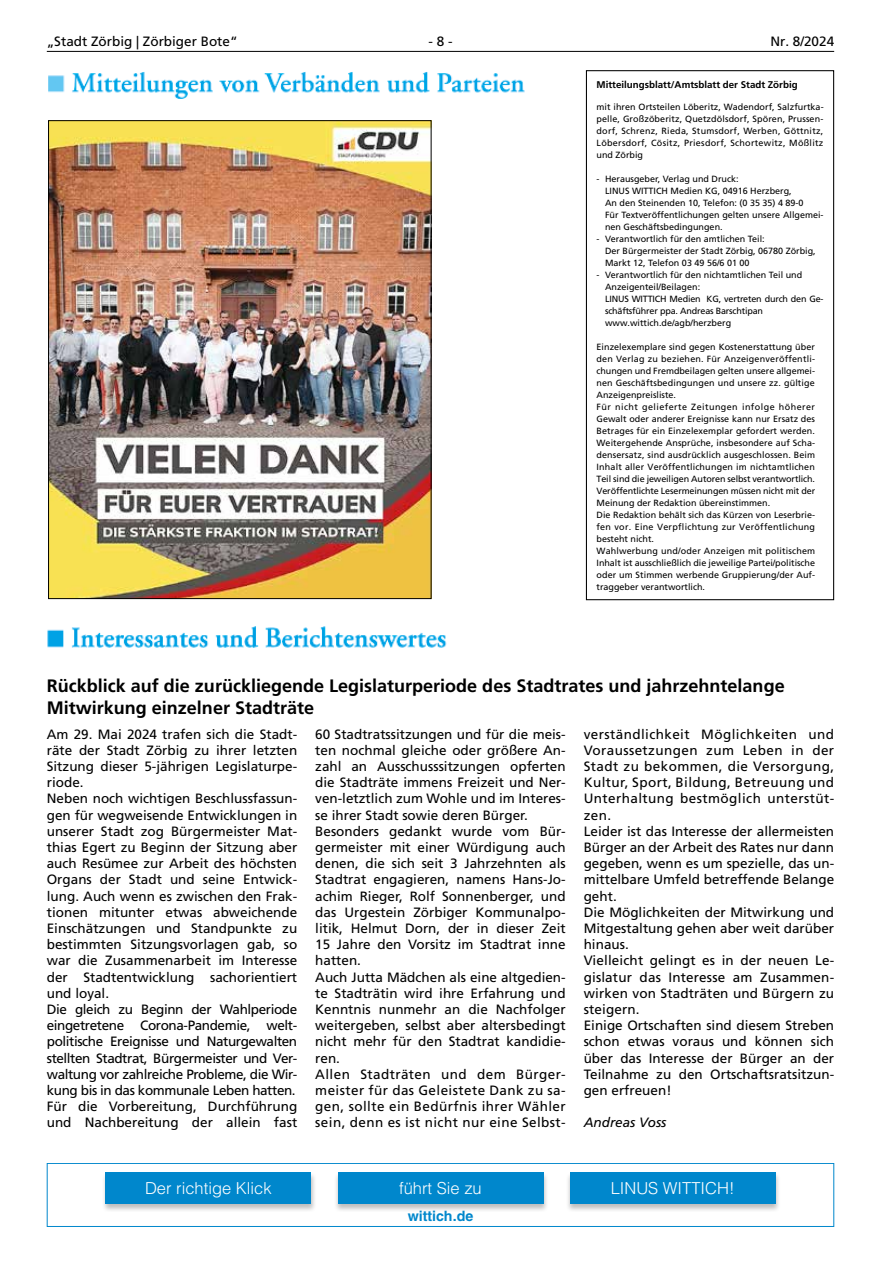
<style>
.page{position:relative;width:881px;height:1263px;background:#fff}
.page>*{position:absolute;margin:0;border:0;box-sizing:border-box;transform-origin:0 0}
.t1{font:700 18px/21.6px "Frutiger LT";color:#000}
.t2{font:300 16.5px "Helvetica LT";color:#fff}
.t3{font:700 14.25px "Helvetica LT";color:#0087cc}
.t4{font:13.5px/16.2px "Frutiger LT";color:#000}
.t5{font:italic 13.5px "Frutiger LT";color:#000}
.t6{font:700 9.75px "Frutiger LT";color:#000}
.t7{font:9px/12px "Frutiger LT";color:#000}
</style>
<div class="page">
<hr style="left:47px;top:51px;width:786px;height:1px;background:#000">
<img style="left:48px;top:72px;width:477px;height:27px">
<img style="left:50px;top:122px;width:379px;height:475px">
<div style="left:585px;top:70px;width:248px;height:530px;border:1px solid #000"></div>
<img style="left:47px;top:626px;width:400px;height:22px">
<div style="left:47px;top:1163px;width:786px;height:64px;border:1px solid #0087cc"></div>
<div style="left:101px;top:1171px;width:215px;height:41px;background:#000;opacity:.26"></div>
<div style="left:106px;top:1172px;width:205px;height:31px;background:#0087cc"></div>
<div style="left:333px;top:1171px;width:215px;height:41px;background:#000;opacity:.26"></div>
<div style="left:338px;top:1172px;width:205px;height:31px;background:#0087cc"></div>
<div style="left:565px;top:1171px;width:215px;height:41px;background:#000;opacity:.26"></div>
<div style="left:569px;top:1172px;width:206px;height:31px;background:#0087cc"></div>
<p class="t4" style="left:47px;top:34px;width:192px">„Stadt Zörbig | Zörbiger Bote“</p>
<p class="t4" style="left:428px;top:34px;width:26px">- 8 -</p>
<p class="t4" style="left:770px;top:34px;width:65px">Nr. 8/2024</p>
<p class="t6" style="left:596px;top:79px;width:202px">Mitteilungsblatt/Amtsblatt der Stadt Zörbig</p>
<p class="t7" style="left:596px;top:100px;width:228px;text-align:justify">mit ihren Ortsteilen Löberitz, Wadendorf, Salzfurtka&shy;pelle, Großzöberitz, Quetzdölsdorf, Spören, Prussen&shy;dorf, Schrenz, Rieda, Stumsdorf, Werben, Göttnitz, Löbersdorf, Cösitz, Priesdorf, Schortewitz, Mößlitz und Zörbig</p>
<p class="t7" style="left:604px;top:172px;width:220px;text-indent:-9px">- Herausgeber, Verlag und Druck:<br>LINUS WITTICH Medien KG, 04916 Herzberg,<br>An den Steinenden 10, Telefon: (0 35 35) 4 89-0<br>Für Textveröffentlichungen gelten unsere Allgemei&shy;nen Geschäftsbedingungen.</p>
<p class="t7" style="left:604px;top:232px;width:212px;text-indent:-9px">- Verantwortlich für den amtlichen Teil:<br>Der Bürgermeister der Stadt Zörbig, 06780 Zörbig,<br>Markt 12, Telefon 03 49 56/6 01 00</p>
<p class="t7" style="left:604px;top:268px;width:220px;text-indent:-9px">- Verantwortlich für den nichtamtlichen Teil und Anzeigenteil/Beilagen:<br>LINUS WITTICH Medien KG, vertreten durch den Ge&shy;schäftsführer ppa. Andreas Barschtipan www.wittich.de/agb/herzberg</p>
<p class="t7" style="left:596px;top:340px;width:220px">Einzelexemplare sind gegen Kostenerstattung über den Verlag zu beziehen. Für Anzeigenveröffentli&shy;chungen und Fremdbeilagen gelten unsere allgemei&shy;nen Geschäftsbedingungen und unsere zz. gültige Anzeigenpreisliste.<br>Für nicht gelieferte Zeitungen infolge höherer Gewalt oder anderer Ereignisse kann nur Ersatz des Betrages für ein Einzelexemplar gefordert werden.<br>Weitergehende Ansprüche, insbesondere auf Scha&shy;densersatz, sind ausdrücklich ausgeschlossen. Beim Inhalt aller Veröffentlichungen im nichtamtlichen Teil sind die jeweiligen Autoren selbst verantwortlich.<br>Veröffentlichte Lesermeinungen müssen nicht mit der Meinung der Redaktion übereinstimmen.<br>Die Redaktion behält sich das Kürzen von Leserbrie&shy;fen vor. Eine Verpflichtung zur Veröffentlichung besteht nicht.<br>Wahlwerbung und/oder Anzeigen mit politischem Inhalt ist ausschließlich die jeweilige Partei/politische oder um Stimmen werbende Gruppierung/der Auf&shy;traggeber verantwortlich.</p>
<h1 class="t1" style="left:47px;top:675px;width:739px">Rückblick auf die zurückliegende Legislaturperiode des Stadtrates und jahrzehntelange<br>Mitwirkung einzelner Stadträte</h1>
<p class="t4" style="left:47px;top:726px;width:252px">Am 29. Mai 2024 trafen sich die Stadt&shy;räte der Stadt Zörbig zu ihrer letzten Sitzung dieser 5-jährigen Legislaturpe&shy;riode.<br>Neben noch wichtigen Beschlussfassun&shy;gen für wegweisende Entwicklungen in unserer Stadt zog Bürgermeister Mat&shy;thias Egert zu Beginn der Sitzung aber auch Resümee zur Arbeit des höchsten Organs der Stadt und seine Entwick&shy;lung. Auch wenn es zwischen den Frak&shy;tionen mitunter etwas abweichende Einschätzungen und Standpunkte zu bestimmten Sitzungsvorlagen gab, so war die Zusammenarbeit im Interesse der Stadtentwicklung sachorientiert und loyal.<br>Die gleich zu Beginn der Wahlperiode eingetretene Corona-Pandemie, welt&shy;politische Ereignisse und Naturgewalten stellten Stadtrat, Bürgermeister und Ver&shy;waltung vor zahlreiche Probleme, die Wir&shy;kung bis in das kommunale Leben hatten.<br>Für die Vorbereitung, Durchführung und Nachbereitung der allein fast</p>
<p class="t4" style="left:315px;top:726px;width:252px">60 Stadtratssitzungen und für die meis&shy;ten nochmal gleiche oder größere An&shy;zahl an Ausschusssitzungen opferten die Stadträte immens Freizeit und Ner&shy;ven-letztlich zum Wohle und im Interes&shy;se ihrer Stadt sowie deren Bürger.<br>Besonders gedankt wurde vom Bür&shy;germeister mit einer Würdigung auch denen, die sich seit 3 Jahrzehnten als Stadtrat engagieren, namens Hans-Jo&shy;achim Rieger, Rolf Sonnenberger, und das Urgestein Zörbiger Kommunalpo&shy;litik, Helmut Dorn, der in dieser Zeit 15 Jahre den Vorsitz im Stadtrat inne hatten.<br>Auch Jutta Mädchen als eine altgedien&shy;te Stadträtin wird ihre Erfahrung und Kenntnis nunmehr an die Nachfolger weitergeben, selbst aber altersbedingt nicht mehr für den Stadtrat kandidie&shy;ren.<br>Allen Stadträten und dem Bürger&shy;meister für das Geleistete Dank zu sa&shy;gen, sollte ein Bedürfnis ihrer Wähler sein, denn es ist nicht nur eine Selbst-</p>
<p class="t4" style="left:583px;top:726px;width:252px">verständlichkeit Möglichkeiten und<br>Voraussetzungen zum Leben in der<br>Stadt zu bekommen, die Versorgung,<br>Kultur, Sport, Bildung, Betreuung und<br>Unterhaltung bestmöglich unterstüt&shy;zen.<br>Leider ist das Interesse der allermeisten<br>Bürger an der Arbeit des Rates nur dann gegeben, wenn es um spezielle, das un&shy;mittelbare Umfeld betreffende Belange geht.<br>Die Möglichkeiten der Mitwirkung und<br>Mitgestaltung gehen aber weit darüber hinaus.<br>Vielleicht gelingt es in der neuen Le&shy;gislatur das Interesse am Zusammen&shy;wirken von Stadträten und Bürgern zu steigern.<br>Einige Ortschaften sind diesem Streben schon etwas voraus und können sich über das Interesse der Bürger an der<br>Teilnahme zu den Ortschaftsratsitzun&shy;gen erfreuen!</p>
<p class="t5" style="left:583px;top:1115px;width:84px">Andreas Voss</p>
<p class="t2" style="left:145px;top:1178px;width:128px">Der richtige Klick</p>
<p class="t2" style="left:399px;top:1178px;width:84px">führt Sie zu</p>
<p class="t2" style="left:610px;top:1178px;width:125px">LINUS WITTICH!</p>
<p class="t3" style="left:407px;top:1207px;width:67px">wittich.de</p>
</div>
